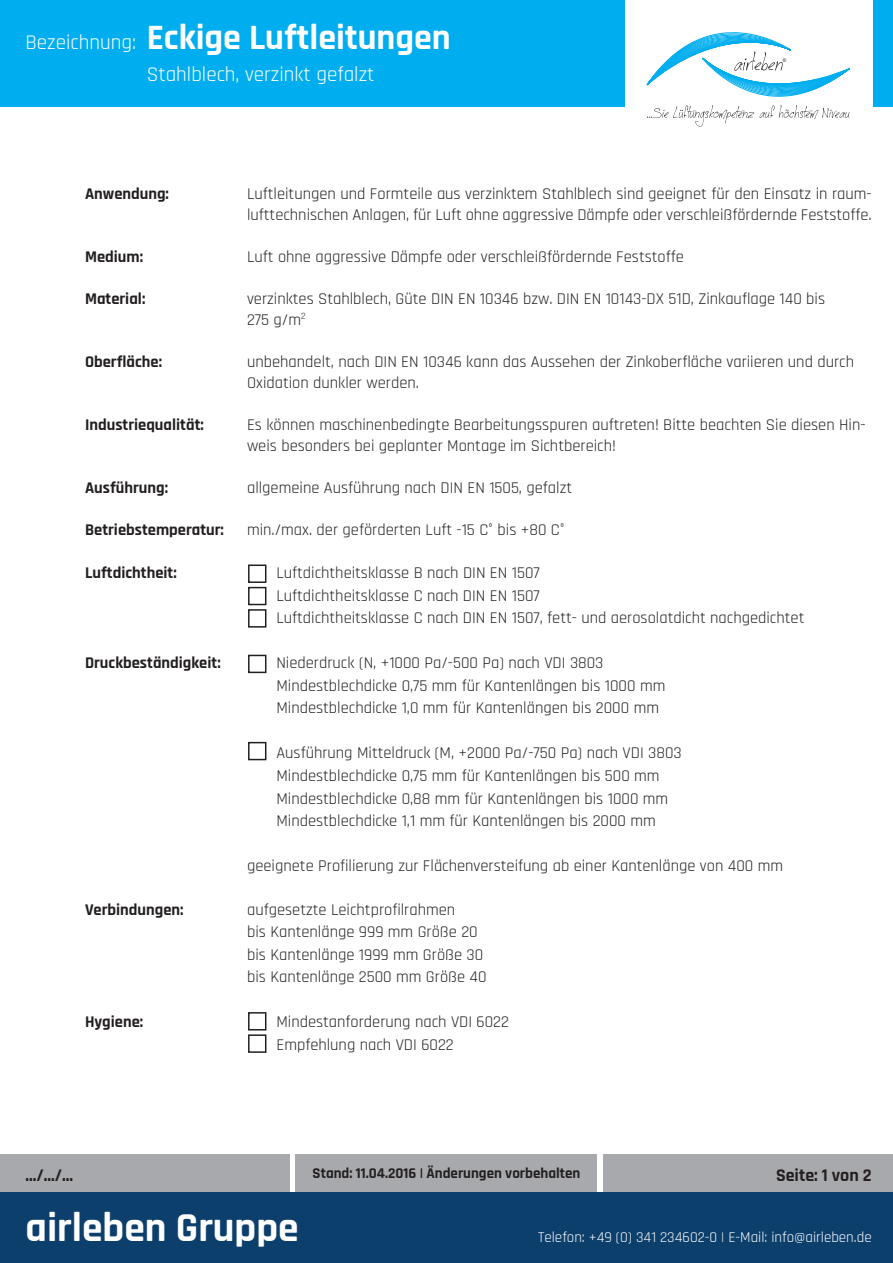
<style>
.page{position:relative;width:893px;height:1263px;background:#fff}
.page>*{position:absolute;margin:0;border:0;box-sizing:border-box;transform-origin:0 0}
.t1{font:700 41.55px "Rajdhani";color:#fff}
.t2{font:700 36px "Rajdhani";color:#fff}
.t3{font:21px "Rajdhani";color:#fff}
.t4{font:700 18px "Rajdhani";color:#231f20}
.t5{font:16.5px/22.5px "Rajdhani";color:#231f20}
.t6{font:700 16.5px "Rajdhani";color:#231f20}
.t7{font:15px "Rajdhani";color:#fff}
.t8{font:700 15px "Rajdhani";color:#231f20}
.s1{font-weight:400;font-size:21px}
</style>
<div class="page">
<div style="left:604px;top:1154px;width:289px;height:39px;background:#a8a9ad"></div>
<div style="left:296px;top:1154px;width:301px;height:39px;background:#a8a9ad"></div>
<div style="left:0;top:1154px;width:289px;height:39px;background:#a8a9ad"></div>
<div style="left:0;top:0;width:893px;height:106px;background:#00aeef"></div>
<div style="left:0;top:1193px;width:893px;height:70px;background:#0c3f6c"></div>
<div style="left:625px;top:0;width:247px;height:149px;background:#fff"></div>
<svg style="left:647px;top:32px;width:203px;height:95px"></svg>
<div style="left:248px;top:655px;width:18px;height:18px;border:2px solid #231f20"></div>
<div style="left:248px;top:742px;width:18px;height:18px;border:2px solid #231f20"></div>
<div style="left:248px;top:564px;width:18px;height:19px;border:2px solid #231f20"></div>
<div style="left:248px;top:587px;width:18px;height:18px;border:2px solid #231f20"></div>
<div style="left:248px;top:609px;width:18px;height:19px;border:2px solid #231f20"></div>
<div style="left:248px;top:1012px;width:18px;height:18px;border:2px solid #231f20"></div>
<div style="left:248px;top:1034px;width:18px;height:19px;border:2px solid #231f20"></div>
<h2 class="t2" style="left:26px;top:16px;width:427px"><span class="s1">Bezeichnung:</span> Eckige Luftleitungen</h2>
<p class="t3" style="left:147px;top:62px;width:229px">Stahlblech, verzinkt gefalzt</p>
<p class="t6" style="left:85px;top:184px;width:85px">Anwendung:</p>
<p class="t5" style="left:247px;top:184px;width:626px;line-height:21px">Luftleitungen und Formteile aus verzinktem Stahlblech sind geeignet für den Einsatz in raum&shy;lufttechnischen Anlagen, für Luft ohne aggressive Dämpfe oder verschleißfördernde Feststoffe.</p>
<p class="t6" style="left:85px;top:247px;width:60px">Medium:</p>
<p class="t5" style="left:247px;top:246px;width:438px">Luft ohne aggressive Dämpfe oder verschleißfördernde Feststoffe</p>
<p class="t6" style="left:85px;top:289px;width:62px">Material:</p>
<p class="t5" style="left:247px;top:289px;width:580px;line-height:21px">verzinktes Stahlblech, Güte DIN EN 10346 bzw. DIN EN 10143-DX 51D, Zinkauflage 140 bis<br>275 g/m<sup>2</sup></p>
<p class="t6" style="left:85px;top:352px;width:79px">Oberfläche:</p>
<p class="t5" style="left:247px;top:352px;width:609px;line-height:21px">unbehandelt, nach DIN EN 10346 kann das Aussehen der Zinkoberfläche variieren und durch<br>Oxidation dunkler werden.</p>
<p class="t6" style="left:85px;top:415px;width:120px">Industriequalität:</p>
<p class="t5" style="left:247px;top:415px;width:620px;line-height:21px">Es können maschinenbedingte Bearbeitungsspuren auftreten! Bitte beachten Sie diesen Hin&shy;weis besonders bei geplanter Montage im Sichtbereich!</p>
<p class="t6" style="left:85px;top:478px;width:85px">Ausführung:</p>
<p class="t5" style="left:247px;top:477px;width:327px">allgemeine Ausführung nach DIN EN 1505, gefalzt</p>
<p class="t6" style="left:85px;top:520px;width:140px">Betriebstemperatur:</p>
<p class="t5" style="left:247px;top:519px;width:319px">min./max. der geförderten Luft -15 C° bis +80 C°</p>
<p class="t6" style="left:85px;top:563px;width:93px">Luftdichtheit:</p>
<p class="t5" style="left:276px;top:562px;width:529px">Luftdichtheitsklasse B nach DIN EN 1507<br>Luftdichtheitsklasse C nach DIN EN 1507<br>Luftdichtheitsklasse C nach DIN EN 1507, fett- und aerosolatdicht nachgedichtet</p>
<p class="t6" style="left:85px;top:653px;width:137px">Druckbeständigkeit:</p>
<p class="t5" style="left:276px;top:652px;width:390px">Niederdruck (N, +1000 Pa/-500 Pa) nach VDI 3803<br>Mindestblechdicke 0,75 mm für Kantenlängen bis 1000 mm<br>Mindestblechdicke 1,0 mm für Kantenlängen bis 2000 mm</p>
<p class="t5" style="left:276px;top:742px;width:407px">Ausführung Mitteldruck (M, +2000 Pa/-750 Pa) nach VDI 3803<br>Mindestblechdicke 0,75 mm für Kantenlängen bis 500 mm Mindestblechdicke 0,88 mm für Kantenlängen bis 1000 mm Mindestblechdicke 1,1 mm für Kantenlängen bis 2000 mm</p>
<p class="t5" style="left:247px;top:855px;width:538px">geeignete Profilierung zur Flächenversteifung ab einer Kantenlänge von 400 mm</p>
<p class="t6" style="left:85px;top:899px;width:100px">Verbindungen:</p>
<p class="t5" style="left:247px;top:898px;width:241px">aufgesetzte Leichtprofilrahmen<br>bis Kantenlänge 999 mm Größe 20 bis Kantenlänge 1999 mm Größe 30 bis Kantenlänge 2500 mm Größe 40</p>
<p class="t6" style="left:85px;top:1012px;width:60px">Hygiene:</p>
<p class="t5" style="left:276px;top:1011px;width:234px">Mindestanforderung nach VDI 6022<br>Empfehlung nach VDI 6022</p>
<p class="t4" style="left:26px;top:1164px;width:49px">.../.../...</p>
<p class="t8" style="left:313px;top:1164px;width:269px">Stand: 11.04.2016 | Änderungen vorbehalten</p>
<p class="t4" style="left:776px;top:1164px;width:97px">Seite: 1 von 2</p>
<h1 class="t1" style="left:26px;top:1202px;width:275px">airleben Gruppe</h1>
<p class="t7" style="left:538px;top:1228px;width:335px">Telefon: +49 (0) 341 234602-0 | E-Mail: info@airleben.de</p>
</div>
